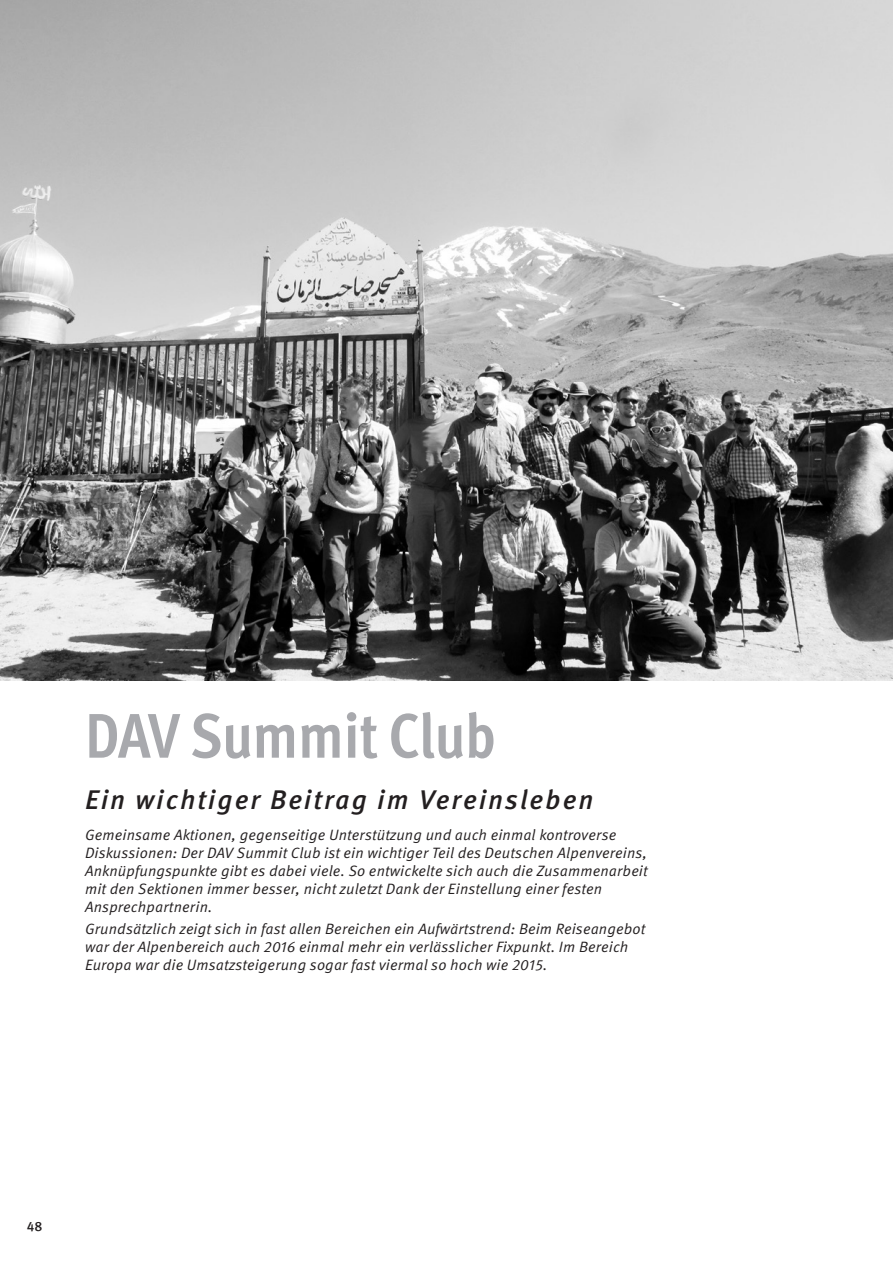
<style>
.page{position:relative;width:893px;height:1263px;background:#fff}
.page>*{position:absolute;margin:0;border:0;box-sizing:border-box;transform-origin:0 0}
._1_Head_Kapitel{font:700 condensed 63px "Meta OT";letter-spacing:-.01em;color:#a8a9ad}
._1_Head_Einstieg{font:italic 500 27px "Meta OT";letter-spacing:.05em;color:#231f20}
._1_Text_Einstieg{font:15px/18px "Meta OT Norm Ita";letter-spacing:.01em;color:#231f20}
.t1{font:500 13.5px "Meta OT";color:#231f20}
</style>
<div class="page">
<img style="left:0;top:0;width:893px;height:680px">
<p class="_1_Head_Kapitel" style="left:85px;top:695px;width:412px">DAV Summit Club</p>
<p class="_1_Head_Einstieg" style="left:85px;top:784px;width:510px">Ein wichtiger Beitrag im Vereinsleben</p>
<p class="_1_Text_Einstieg" style="left:85px;top:826px;width:564px">Gemeinsame Aktionen, gegenseitige Unterstützung und auch einmal kontroverse Diskussionen: Der DAV Summit Club ist ein wichtiger Teil des Deutschen Alpenvereins, Anknüpfungspunkte gibt es dabei viele. So entwickelte sich auch die Zusammenarbeit mit den Sektionen immer besser, nicht zuletzt Dank der Einstellung einer festen Ansprechpartnerin.</p>
<p class="_1_Text_Einstieg" style="left:85px;top:920px;width:562px">Grundsätzlich zeigt sich in fast allen Bereichen ein Aufwärtstrend: Beim Reiseangebot war der Alpenbereich auch 2016 einmal mehr ein verlässlicher Fixpunkt. Im Bereich<br>Europa war die Umsatzsteigerung sogar fast viermal so hoch wie 2015.</p>
<p class="t1" style="left:27px;top:1218px;width:17px">48</p>
</div>
